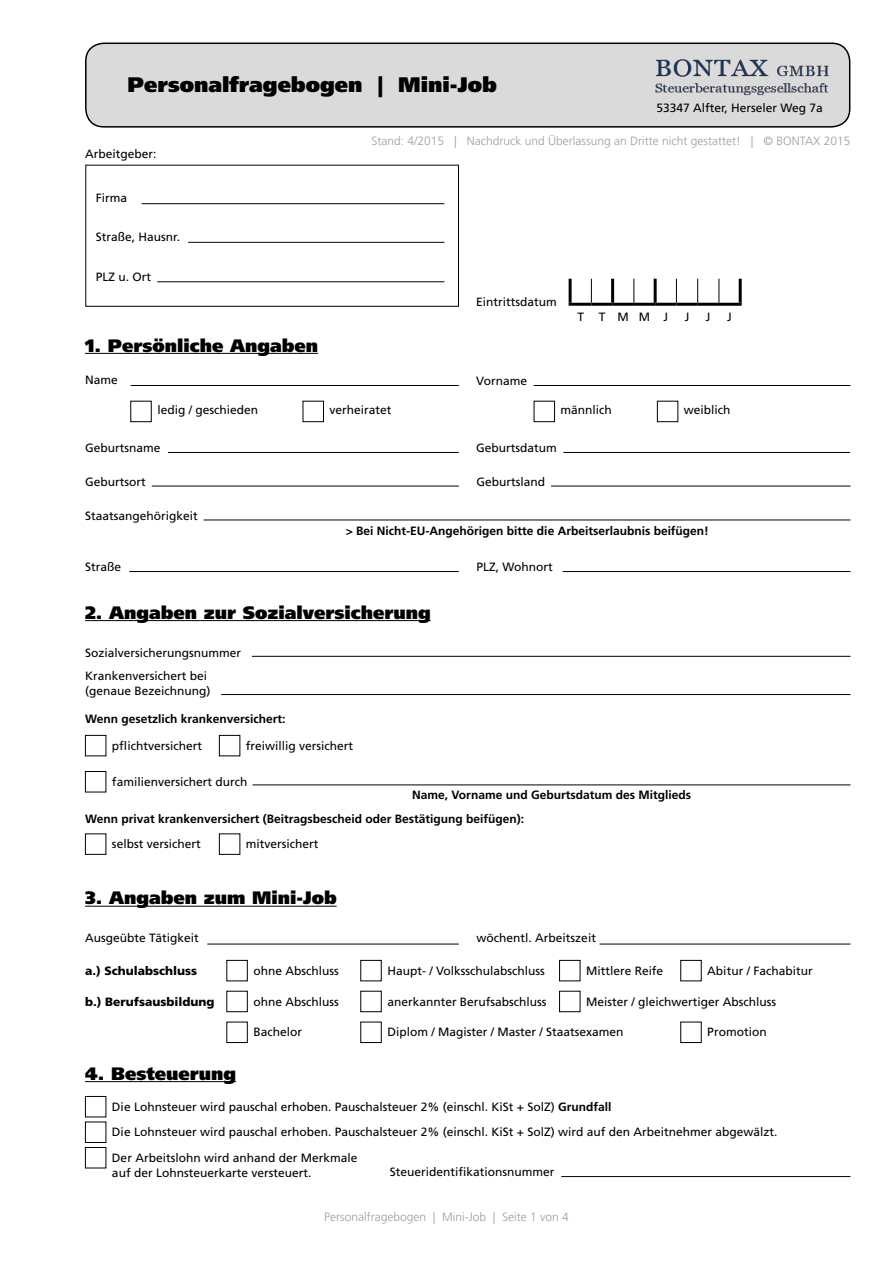
<style>
.page{position:relative;width:893px;height:1263px;background:#fff}
.page>*{position:absolute;margin:0;border:0;box-sizing:border-box;transform-origin:0 0}
.t1{font:900 21px "Frutiger LT Pro";color:#000}
.t2{font:900 18px "Frutiger LT Pro";color:#000}
.t3{font:12px "Frutiger LT Pro";color:#000}
.t4{font:700 12px "Frutiger LT Pro";color:#000}
.t5{font:300 12px "Frutiger LT Pro";color:#9d9d9c}
.t6{font:900 12px "Frutiger LT Pro";color:#000}
.s1{font-weight:700}
</style>
<div class="page">
<div style="left:86px;top:43px;width:764px;height:84px;background:#dadada;border-radius:18px"></div>
<div style="left:85px;top:43px;width:765px;height:85px;border:2px solid #000;border-radius:18px"></div>
<img style="left:655px;top:59px;width:174px;height:37px">
<div style="left:85px;top:165px;width:374px;height:142px;border:1px solid #000"></div>
<hr style="left:142px;top:203px;width:302px;height:1px;background:#000">
<hr style="left:188px;top:242px;width:256px;height:1px;background:#000">
<hr style="left:157px;top:281px;width:287px;height:1px;background:#000">
<hr style="left:85px;top:620px;width:346px;height:1px;background:#000">
<hr style="left:252px;top:656px;width:598px;height:1px;background:#000">
<hr style="left:221px;top:694px;width:629px;height:1px;background:#000">
<hr style="left:253px;top:784px;width:597px;height:1px;background:#000">
<div style="left:85px;top:735px;width:21px;height:21px;border:1px solid #000"></div>
<div style="left:85px;top:833px;width:21px;height:22px;border:1px solid #000"></div>
<div style="left:85px;top:771px;width:21px;height:21px;border:1px solid #000"></div>
<div style="left:219px;top:735px;width:21px;height:21px;border:1px solid #000"></div>
<div style="left:219px;top:833px;width:21px;height:22px;border:1px solid #000"></div>
<hr style="left:85px;top:906px;width:252px;height:1px;background:#000">
<hr style="left:207px;top:944px;width:252px;height:1px;background:#000">
<hr style="left:600px;top:944px;width:250px;height:1px;background:#000">
<div style="left:226px;top:960px;width:22px;height:21px;border:1px solid #000"></div>
<div style="left:226px;top:1022px;width:22px;height:21px;border:1px solid #000"></div>
<div style="left:226px;top:991px;width:22px;height:21px;border:1px solid #000"></div>
<div style="left:360px;top:960px;width:22px;height:21px;border:1px solid #000"></div>
<div style="left:360px;top:1022px;width:22px;height:21px;border:1px solid #000"></div>
<div style="left:360px;top:991px;width:22px;height:21px;border:1px solid #000"></div>
<div style="left:559px;top:960px;width:21px;height:21px;border:1px solid #000"></div>
<div style="left:559px;top:991px;width:21px;height:21px;border:1px solid #000"></div>
<div style="left:680px;top:960px;width:22px;height:21px;border:1px solid #000"></div>
<div style="left:680px;top:1022px;width:22px;height:21px;border:1px solid #000"></div>
<div style="left:657px;top:401px;width:21px;height:21px;border:1px solid #000"></div>
<hr style="left:85px;top:353px;width:233px;height:1px;background:#000">
<hr style="left:131px;top:385px;width:328px;height:1px;background:#000">
<hr style="left:168px;top:452px;width:291px;height:1px;background:#000">
<hr style="left:152px;top:486px;width:307px;height:1px;background:#000">
<hr style="left:204px;top:520px;width:646px;height:1px;background:#000">
<hr style="left:551px;top:486px;width:299px;height:1px;background:#000">
<hr style="left:129px;top:571px;width:330px;height:1px;background:#000">
<hr style="left:563px;top:452px;width:287px;height:1px;background:#000">
<hr style="left:534px;top:385px;width:316px;height:1px;background:#000">
<div style="left:130px;top:401px;width:22px;height:21px;border:1px solid #000"></div>
<div style="left:303px;top:401px;width:21px;height:21px;border:1px solid #000"></div>
<div style="left:534px;top:401px;width:21px;height:21px;border:1px solid #000"></div>
<hr style="left:563px;top:571px;width:287px;height:1px;background:#000">
<div style="left:85px;top:1121px;width:21px;height:22px;border:1px solid #000"></div>
<hr style="left:85px;top:1081px;width:151px;height:1px;background:#000">
<div style="left:85px;top:1096px;width:21px;height:21px;border:1px solid #000"></div>
<div style="left:85px;top:1147px;width:21px;height:21px;border:1px solid #000"></div>
<hr style="left:561px;top:1176px;width:289px;height:1px;background:#000">
<svg style="left:591px;top:279px;width:1px;height:24px"></svg>
<svg style="left:633px;top:279px;width:1px;height:24px"></svg>
<svg style="left:676px;top:279px;width:1px;height:24px"></svg>
<svg style="left:697px;top:279px;width:1px;height:24px"></svg>
<svg style="left:719px;top:279px;width:1px;height:24px"></svg>
<hr style="left:569px;top:279px;width:3px;height:24px;background:#000">
<hr style="left:569px;top:303px;width:22px;height:3px;background:#000">
<hr style="left:591px;top:303px;width:22px;height:3px;background:#000">
<hr style="left:611px;top:279px;width:3px;height:24px;background:#000">
<hr style="left:613px;top:303px;width:21px;height:3px;background:#000">
<hr style="left:634px;top:303px;width:21px;height:3px;background:#000">
<hr style="left:654px;top:279px;width:3px;height:24px;background:#000">
<hr style="left:739px;top:279px;width:3px;height:24px;background:#000">
<hr style="left:655px;top:303px;width:21px;height:3px;background:#000">
<hr style="left:676px;top:303px;width:22px;height:3px;background:#000">
<hr style="left:698px;top:303px;width:21px;height:3px;background:#000">
<hr style="left:719px;top:303px;width:23px;height:3px;background:#000">
<p class="t1" style="left:128px;top:72px;width:371px">Personalfragebogen | Mini-Job</p>
<p class="t3" style="left:657px;top:101px;width:168px">53347 Alfter, Herseler Weg 7a</p>
<p class="t3" style="left:85px;top:147px;width:73px">Arbeitgeber:</p>
<p class="t3" style="left:96px;top:191px;width:33px">Firma</p>
<p class="t3" style="left:96px;top:230px;width:86px">Straße, Hausnr.</p>
<p class="t3" style="left:96px;top:269px;width:57px">PLZ u. Ort</p>
<p class="t2" style="left:85px;top:334px;width:235px">1. Persönliche Angaben</p>
<p class="t3" style="left:85px;top:373px;width:34px">Name</p>
<p class="t5" style="left:371px;top:134px;width:480px">Stand: 4/2015 | Nachdruck und Überlassung an Dritte nicht gestattet! | © BONTAX 2015</p>
<p class="t3" style="left:476px;top:295px;width:82px">Eintrittsdatum</p>
<p class="t3" style="left:577px;top:310px;width:8px">T</p>
<p class="t3" style="left:599px;top:310px;width:8px">T</p>
<p class="t3" style="left:618px;top:310px;width:13px">M</p>
<p class="t3" style="left:639px;top:310px;width:13px">M</p>
<p class="t3" style="left:663px;top:310px;width:6px">J</p>
<p class="t3" style="left:685px;top:310px;width:6px">J</p>
<p class="t3" style="left:706px;top:310px;width:6px">J</p>
<p class="t3" style="left:727px;top:310px;width:6px">J</p>
<p class="t3" style="left:476px;top:374px;width:52px">Vorname</p>
<p class="t3" style="left:157px;top:403px;width:102px">ledig / geschieden</p>
<p class="t3" style="left:330px;top:403px;width:64px">verheiratet</p>
<p class="t3" style="left:561px;top:403px;width:53px">männlich</p>
<p class="t3" style="left:85px;top:441px;width:77px">Geburtsname</p>
<p class="t3" style="left:85px;top:475px;width:62px">Geburtsort</p>
<p class="t3" style="left:85px;top:509px;width:114px">Staatsangehörigkeit</p>
<p class="t3" style="left:476px;top:441px;width:82px">Geburtsdatum</p>
<p class="t3" style="left:477px;top:475px;width:70px">Geburtsland</p>
<p class="t3" style="left:684px;top:403px;width:48px">weiblich</p>
<p class="t3" style="left:85px;top:560px;width:38px">Straße</p>
<p class="t4" style="left:346px;top:524px;width:365px">&gt; Bei Nicht-EU-Angehörigen bitte die Arbeitserlaubnis beifügen!</p>
<p class="t3" style="left:477px;top:560px;width:78px">PLZ, Wohnort</p>
<p class="t2" style="left:85px;top:601px;width:347px">2. Angaben zur Sozialversicherung</p>
<p class="t3" style="left:85px;top:646px;width:158px">Sozialversicherungsnummer</p>
<p class="t3" style="left:85px;top:669px;width:124px">Krankenversichert bei</p>
<p class="t3" style="left:85px;top:683px;width:127px">(genaue Bezeichnung)</p>
<p class="t4" style="left:85px;top:711px;width:202px">Wenn gesetzlich krankenversichert:</p>
<p class="t3" style="left:112px;top:738px;width:92px">pflichtversichert</p>
<p class="t3" style="left:246px;top:738px;width:109px">freiwillig versichert</p>
<p class="t3" style="left:112px;top:775px;width:137px">familienversichert durch</p>
<p class="t4" style="left:412px;top:787px;width:280px">Name, Vorname und Geburtsdatum des Mitglieds</p>
<p class="t4" style="left:85px;top:811px;width:440px">Wenn privat krankenversichert (Beitragsbescheid oder Bestätigung beifügen):</p>
<p class="t3" style="left:112px;top:837px;width:90px">selbst versichert</p>
<p class="t3" style="left:246px;top:837px;width:74px">mitversichert</p>
<p class="t2" style="left:85px;top:887px;width:253px">3. Angaben zum Mini-Job</p>
<p class="t3" style="left:85px;top:931px;width:115px">Ausgeübte Tätigkeit</p>
<p class="t6" style="left:85px;top:963px;width:114px">a.) Schulabschluss</p>
<p class="t6" style="left:85px;top:994px;width:131px">b.) Berufsausbildung</p>
<p class="t3" style="left:253px;top:963px;width:87px">ohne Abschluss</p>
<p class="t3" style="left:253px;top:994px;width:87px">ohne Abschluss</p>
<p class="t3" style="left:253px;top:1025px;width:50px">Bachelor</p>
<p class="t3" style="left:477px;top:931px;width:121px">wöchentl. Arbeitszeit</p>
<p class="t3" style="left:387px;top:963px;width:159px">Haupt- / Volksschulabschluss</p>
<p class="t3" style="left:387px;top:994px;width:161px">anerkannter Berufsabschluss</p>
<p class="t3" style="left:586px;top:963px;width:79px">Mittlere Reife</p>
<p class="t3" style="left:586px;top:994px;width:192px">Meister / gleichwertiger Abschluss</p>
<p class="t3" style="left:707px;top:963px;width:107px">Abitur / Fachabitur</p>
<p class="t3" style="left:387px;top:1025px;width:238px">Diplom / Magister / Master / Staatsexamen</p>
<p class="t3" style="left:707px;top:1025px;width:61px">Promotion</p>
<p class="t2" style="left:85px;top:1062px;width:153px">4. Besteuerung</p>
<p class="t3" style="left:112px;top:1099px;width:501px">Die Lohnsteuer wird pauschal erhoben. Pauschalsteuer 2% (einschl. KiSt + SolZ) <span class="s1">Grundfall</span></p>
<p class="t3" style="left:112px;top:1151px;width:247px">Der Arbeitslohn wird anhand der Merkmale</p>
<p class="t3" style="left:112px;top:1166px;width:201px">auf der Lohnsteuerkarte versteuert.</p>
<p class="t3" style="left:390px;top:1165px;width:166px">Steueridentifikationsnummer</p>
<p class="t3" style="left:112px;top:1125px;width:667px">Die Lohnsteuer wird pauschal erhoben. Pauschalsteuer 2% (einschl. KiSt + SolZ) wird auf den Arbeitnehmer abgewälzt.</p>
<p class="t5" style="left:324px;top:1210px;width:246px">Personalfragebogen | Mini-Job | Seite 1 von 4</p>
</div>
